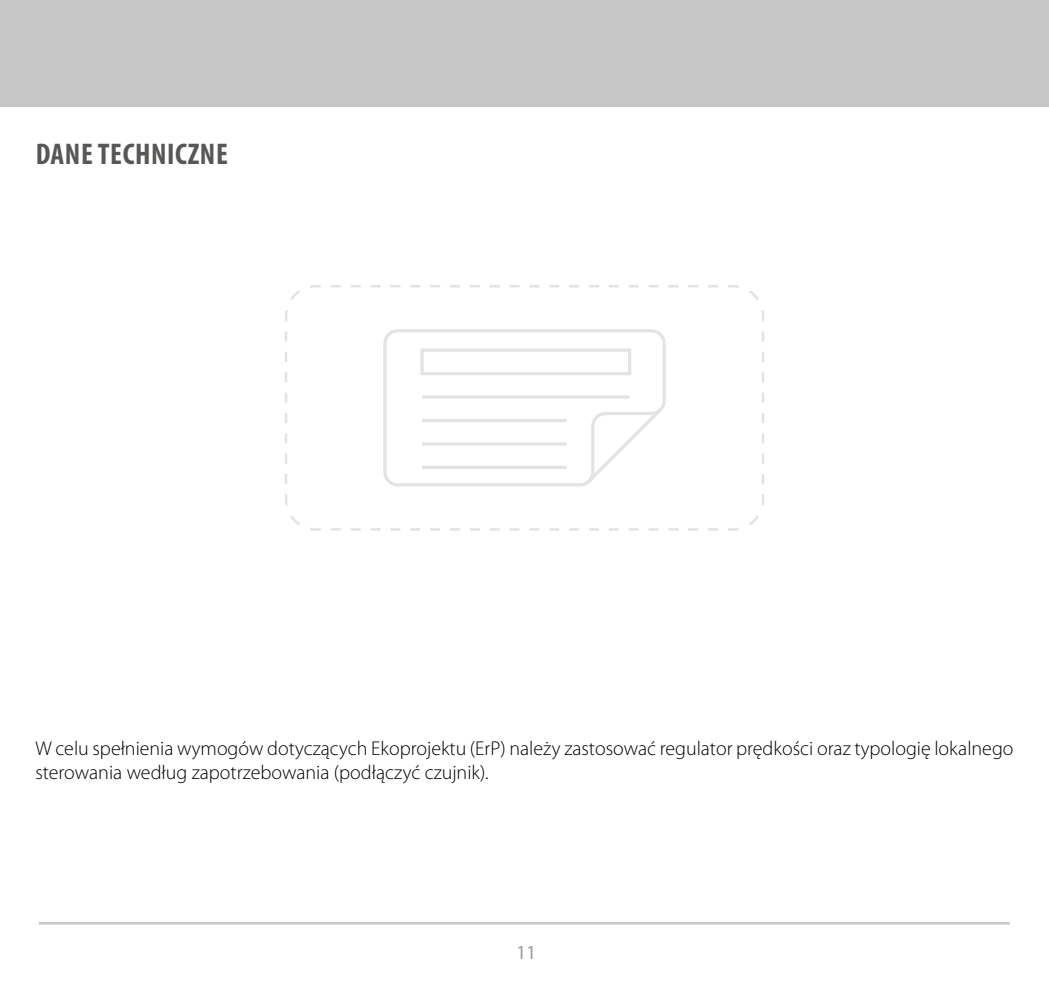
<style>
.page{position:relative;width:1049px;height:993px;background:#fff}
.page>*{position:absolute;margin:0;border:0;box-sizing:border-box;transform-origin:0 0}
.t1{font:700 condensed 30px "Myriad Pro";letter-spacing:.02em;color:#575756}
.t2{font:300 20px/24px "Myriad Pro";color:#000}
.t3{font:20px "Myriad Pro";color:#9d9d9c}
</style>
<div class="page">
<div style="left:0;top:0;width:1049px;height:106px;background:#c6c6c6"></div>
<hr style="left:39px;top:921px;width:971px;height:3px;background:#c6c6c6">
<svg style="left:285px;top:285px;width:479px;height:246px"></svg>
<h1 class="t1" style="left:36px;top:135px;width:194px">DANE TECHNICZNE</h1>
<p class="t2" style="left:35px;top:736px;width:980px">W celu spełnienia wymogów dotyczących Ekoprojektu (ErP) należy zastosować regulator prędkości oraz typologię lokalnego sterowania według zapotrzebowania (podłączyć czujnik).</p>
<p class="t3" style="left:516px;top:939px;width:22px">11</p>
</div>
